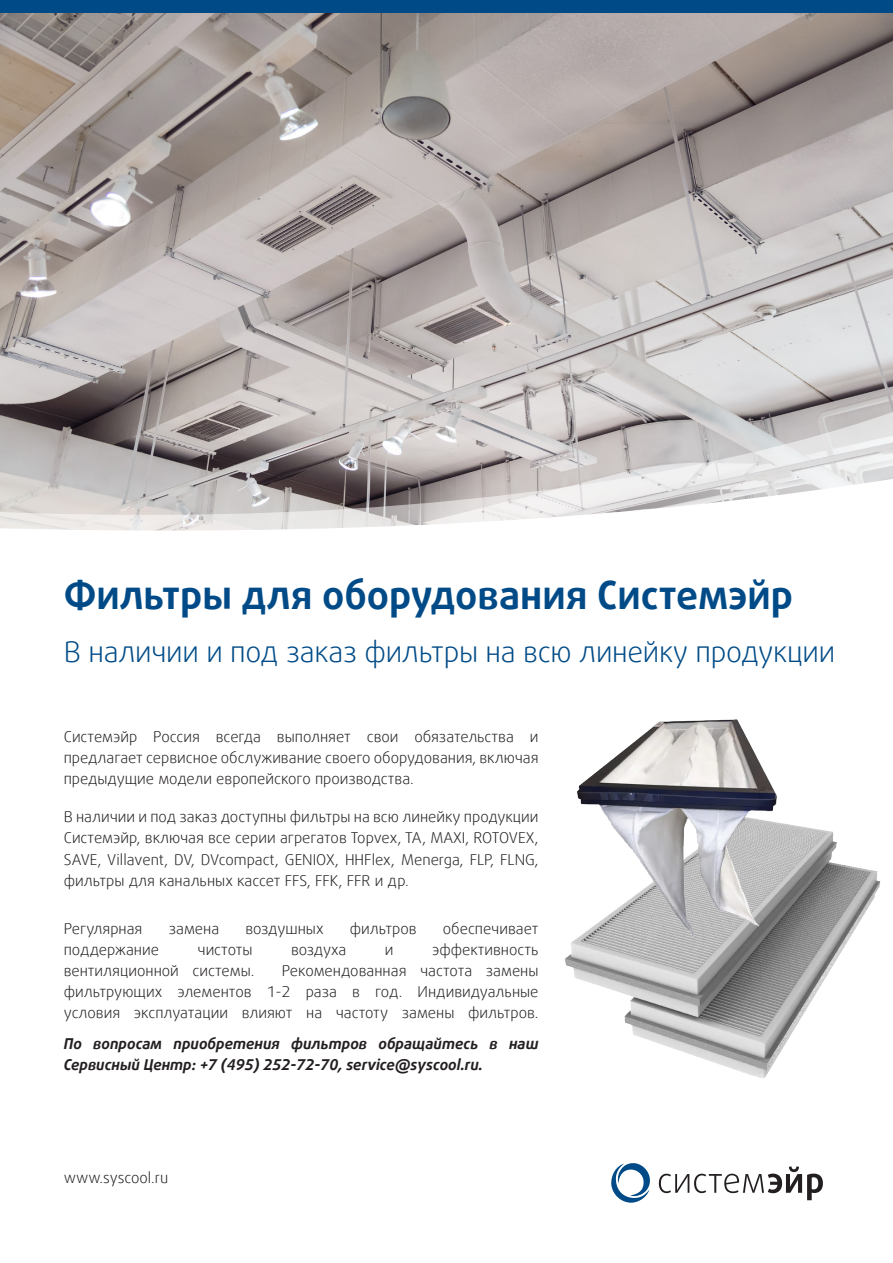
<style>
.page{position:relative;width:893px;height:1263px;background:#fff}
.page>*{position:absolute;margin:0;border:0;box-sizing:border-box;transform-origin:0 0}
.Стиль_абзаца_1{font:700 39px "Daxline Offc Pro";color:#004b87}
.Стиль_абзаца_1-2{font:300 28.5px "Daxline Offc Pro";letter-spacing:-.01em;color:#004b87}
.Стиль_абзаца_1-3{font:300 15px/21px "Daxline Offc Pro";color:#231f20;text-align:justify}
.Стиль_абзаца_1-4{font:italic 700 15px/21px "Daxline Offc Pro";color:#231f20}
</style>
<div class="page">
<svg style="left:659px;top:1166px;width:164px;height:34px"></svg>
<svg style="left:611px;top:1163px;width:39px;height:40px"></svg>
<img style="left:0;top:6px;width:893px;height:399px">
<div style="left:1px;top:0;width:892px;height:13px;background:#004b87"></div>
<svg style="left:0;top:405px;width:893px;height:126px"></svg>
<img style="left:566px;top:824px;width:314px;height:255px">
<img style="left:574px;top:719px;width:212px;height:246px">
<p class="Стиль_абзаца_1" style="left:64px;top:569px;width:731px">Фильтры для оборудования Системэйр</p>
<p class="Стиль_абзаца_1-2" style="left:64px;top:633px;width:773px">В наличии и под заказ фильтры на всю линейку продукции</p>
<p class="Стиль_абзаца_1-3" style="left:64px;top:727px;width:476px">Системэйр Россия всегда выполняет свои обязательства и предлагает сервисное обслуживание своего оборудования, включая предыдущие модели европейского производства.</p>
<p class="Стиль_абзаца_1-3" style="left:64px;top:807px;width:476px">В наличии и под заказ доступны фильтры на всю линейку продукции Системэйр, включая все серии агрегатов Topvex, TA, MAXI, ROTOVEX, SAVE, Villavent, DV, DVcompact, GENIOX, HHFlex, Menerga, FLP, FLNG, фильтры для канальных кассет FFS, FFK, FFR и др.</p>
<p class="Стиль_абзаца_1-3" style="left:64px;top:918px;width:80px">Регулярная</p>
<p class="Стиль_абзаца_1-3" style="left:169px;top:918px;width:52px">замена</p>
<p class="Стиль_абзаца_1-3" style="left:245px;top:918px;width:80px">воздушных</p>
<p class="Стиль_абзаца_1-3" style="left:350px;top:918px;width:68px">фильтров</p>
<p class="Стиль_абзаца_1-3" style="left:443px;top:918px;width:97px">обеспечивает</p>
<p class="Стиль_абзаца_1-3" style="left:64px;top:939px;width:97px">поддержание</p>
<p class="Стиль_абзаца_1-3" style="left:198px;top:939px;width:57px">чистоты</p>
<p class="Стиль_абзаца_1-3" style="left:291px;top:939px;width:57px">воздуха</p>
<p class="Стиль_абзаца_1-3" style="left:385px;top:939px;width:10px">и</p>
<p class="Стиль_абзаца_1-3" style="left:432px;top:939px;width:108px">эффективность</p>
<p class="Стиль_абзаца_1-3" style="left:64px;top:960px;width:192px">вентиляционной системы.</p>
<p class="Стиль_абзаца_1-3" style="left:64px;top:960px;width:476px;text-indent:218px">Рекомендованная частота замены фильтрующих элементов 1-2 раза в год. Индивидуальные условия эксплуатации влияют на частоту замены фильтров.</p>
<p class="Стиль_абзаца_1-4" style="left:64px;top:1033px;width:476px">По вопросам приобретения фильтров обращайтесь в наш<br>Сервисный Центр: +7 (495) 252-72-70, service@syscool.ru.</p>
<p class="Стиль_абзаца_1-3" style="left:64px;top:1167px;width:106px">www.syscool.ru</p>
</div>
